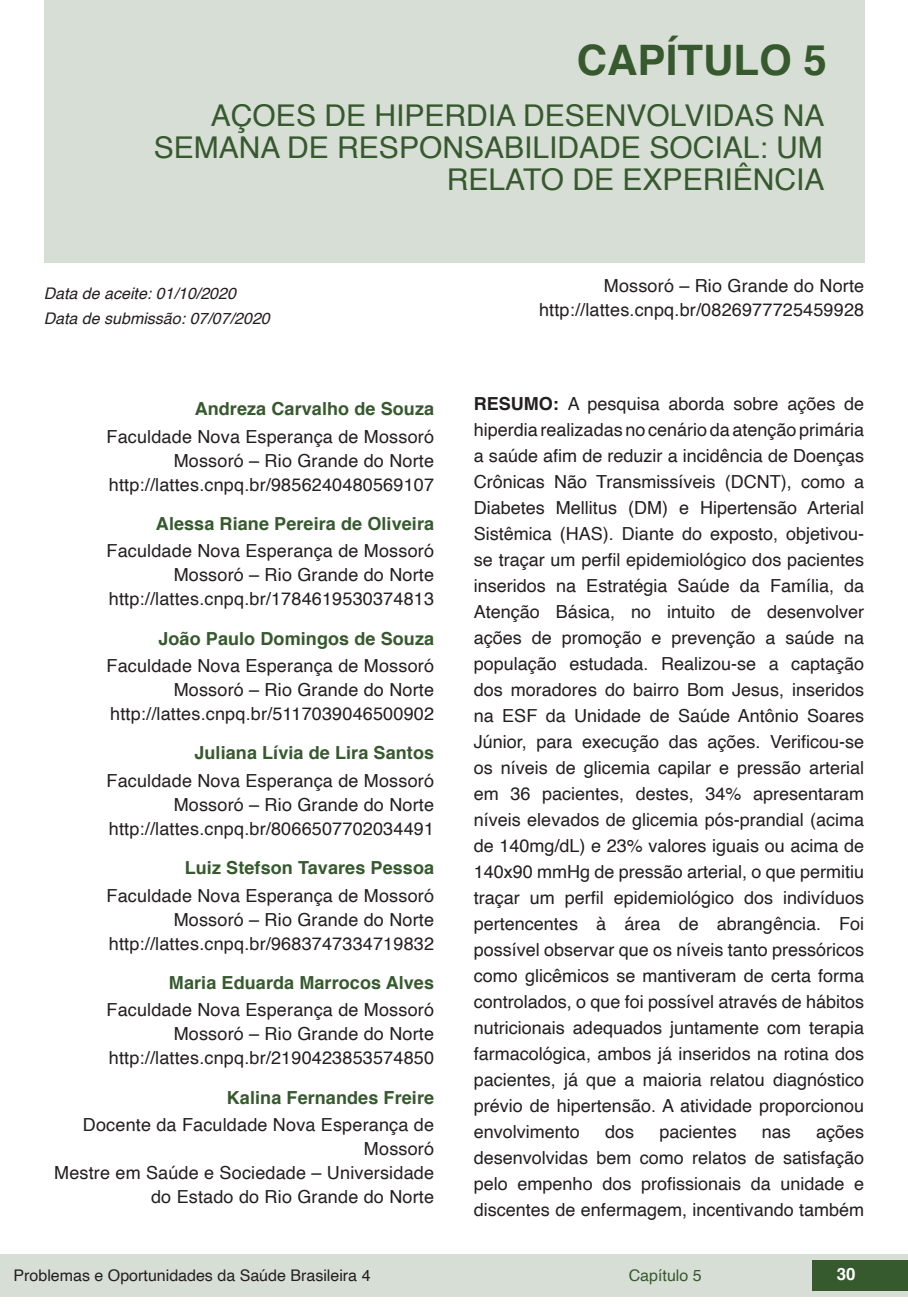
<style>
.page{position:relative;width:908px;height:1304px;background:#fff}
.page>*{position:absolute;margin:0;border:0;box-sizing:border-box;transform-origin:0 0}
.capítulos{font:700 42px "Helvetica";color:#36592e}
.nome_artigos{font:30px/32px "Helvetica";color:#36592e;text-align:right}
.Resumos_e_PC_TXT{font:18px/26px "Helvetica";color:#231f20;text-align:justify}
.info_autores{font:18px/24px "Helvetica";letter-spacing:.01em;color:#231f20;text-align:right}
.nome_autores{font:700 18px "Helvetica";letter-spacing:.005em;color:#36592e}
.t1{font:700 16.8px "Helvetica";color:#fff}
.data{font:italic 16px "Helvetica";color:#231f20}
.t2{font:16px "Helvetica";color:#231f20}
.t3{font:16px "Helvetica";color:#36592e}
.s1{font-weight:700}
</style>
<div class="page">
<div style="left:0;top:1254px;width:906px;height:43px;background:#d7ded5"></div>
<div style="left:812px;top:1261px;width:95px;height:30px;background:#36592e"></div>
<div style="left:44px;top:0;width:819px;height:263px;background:#d7ded5"></div>
<p class="capítulos" style="left:576px;top:26px;width:251px">CAPÍTULO 5</p>
<p class="nome_artigos" style="left:154px;top:101px;width:672px">AÇOES DE HIPERDIA DESENVOLVIDAS NA<br>SEMANA DE RESPONSABILIDADE SOCIAL: UM<br>RELATO DE EXPERIÊNCIA</p>
<p class="data" style="left:44px;top:280px;width:194px">Data de aceite: 01/10/2020</p>
<p class="data" style="left:44px;top:306px;width:227px">Data de submissão: 07/07/2020</p>
<p class="nome_autores" style="left:194px;top:395px;width:241px">Andreza Carvalho de Souza</p>
<p class="info_autores" style="left:106px;top:425px;width:329px">Faculdade Nova Esperança de Mossoró</p>
<p class="info_autores" style="left:174px;top:449px;width:262px">Mossoró – Rio Grande do Norte</p>
<p class="info_autores" style="left:109px;top:473px;width:326px">http://lattes.cnpq.br/9856240480569107</p>
<p class="nome_autores" style="left:156px;top:509px;width:279px">Alessa Riane Pereira de Oliveira</p>
<p class="info_autores" style="left:106px;top:540px;width:329px">Faculdade Nova Esperança de Mossoró</p>
<p class="info_autores" style="left:174px;top:564px;width:262px">Mossoró – Rio Grande do Norte</p>
<p class="info_autores" style="left:109px;top:588px;width:326px">http://lattes.cnpq.br/1784619530374813</p>
<p class="nome_autores" style="left:158px;top:624px;width:277px">João Paulo Domingos de Souza</p>
<p class="info_autores" style="left:106px;top:654px;width:329px">Faculdade Nova Esperança de Mossoró</p>
<p class="info_autores" style="left:174px;top:678px;width:262px">Mossoró – Rio Grande do Norte</p>
<p class="info_autores" style="left:110px;top:702px;width:325px">http://lattes.cnpq.br/5117039046500902</p>
<p class="nome_autores" style="left:194px;top:739px;width:241px">Juliana Lívia de Lira Santos</p>
<p class="info_autores" style="left:106px;top:769px;width:329px">Faculdade Nova Esperança de Mossoró</p>
<p class="info_autores" style="left:174px;top:793px;width:262px">Mossoró – Rio Grande do Norte</p>
<p class="info_autores" style="left:109px;top:817px;width:326px">http://lattes.cnpq.br/8066507702034491</p>
<p class="nome_autores" style="left:185px;top:853px;width:251px">Luiz Stefson Tavares Pessoa</p>
<p class="info_autores" style="left:106px;top:884px;width:329px">Faculdade Nova Esperança de Mossoró</p>
<p class="info_autores" style="left:174px;top:908px;width:262px">Mossoró – Rio Grande do Norte</p>
<p class="info_autores" style="left:109px;top:932px;width:326px">http://lattes.cnpq.br/9683747334719832</p>
<p class="nome_autores" style="left:169px;top:968px;width:266px">Maria Eduarda Marrocos Alves</p>
<p class="info_autores" style="left:106px;top:998px;width:329px">Faculdade Nova Esperança de Mossoró</p>
<p class="info_autores" style="left:174px;top:1022px;width:262px">Mossoró – Rio Grande do Norte</p>
<p class="info_autores" style="left:109px;top:1046px;width:326px">http://lattes.cnpq.br/2190423853574850</p>
<p class="nome_autores" style="left:227px;top:1083px;width:209px">Kalina Fernandes Freire</p>
<p class="info_autores" style="left:83px;top:1113px;width:352px">Docente da Faculdade Nova Esperança de<br>Mossoró</p>
<p class="info_autores" style="left:54px;top:1161px;width:381px">Mestre em Saúde e Sociedade – Universidade do Estado do Rio Grande do Norte</p>
<p class="info_autores" style="left:603px;top:274px;width:262px">Mossoró – Rio Grande do Norte</p>
<p class="info_autores" style="left:539px;top:298px;width:326px">http://lattes.cnpq.br/0826977725459928</p>
<p class="Resumos_e_PC_TXT" style="left:473px;top:391px;width:392px"><span class="s1">RESUMO:</span> A pesquisa aborda sobre ações de hiperdia realizadas no cenário da atenção primária a saúde afim de reduzir a incidência de Doenças Crônicas Não Transmissíveis (DCNT), como a Diabetes Mellitus (DM) e Hipertensão Arterial Sistêmica (HAS). Diante do exposto, objetivou&shy;se traçar um perfil epidemiológico dos pacientes inseridos na Estratégia Saúde da Família, da Atenção Básica, no intuito de desenvolver ações de promoção e prevenção a saúde na população estudada. Realizou-se a captação dos moradores do bairro Bom Jesus, inseridos na ESF da Unidade de Saúde Antônio Soares Júnior, para execução das ações. Verificou-se os níveis de glicemia capilar e pressão arterial em 36 pacientes, destes, 34% apresentaram níveis elevados de glicemia pós-prandial (acima de 140mg/dL) e 23% valores iguais ou acima de 140x90 mmHg de pressão arterial, o que permitiu traçar um perfil epidemiológico dos indivíduos pertencentes à área de abrangência. Foi possível observar que os níveis tanto pressóricos como glicêmicos se mantiveram de certa forma controlados, o que foi possível através de hábitos nutricionais adequados juntamente com terapia farmacológica, ambos já inseridos na rotina dos pacientes, já que a maioria relatou diagnóstico prévio de hipertensão. A atividade proporcionou envolvimento</p>
<p class="Resumos_e_PC_TXT" style="left:605px;top:1119px;width:31px">dos</p>
<p class="Resumos_e_PC_TXT" style="left:659px;top:1119px;width:79px">pacientes</p>
<p class="Resumos_e_PC_TXT" style="left:761px;top:1119px;width:31px">nas</p>
<p class="Resumos_e_PC_TXT" style="left:473px;top:1119px;width:392px;text-indent:342px">ações desenvolvidas bem como relatos de satisfação pelo empenho dos profissionais da unidade e discentes de enfermagem, incentivando também</p>
<p class="t2" style="left:14px;top:1263px;width:358px">Problemas e Oportunidades da Saúde Brasileira 4</p>
<p class="t3" style="left:628px;top:1263px;width:74px">Capítulo 5</p>
<p class="t1" style="left:836px;top:1261px;width:20px">30</p>
</div>
